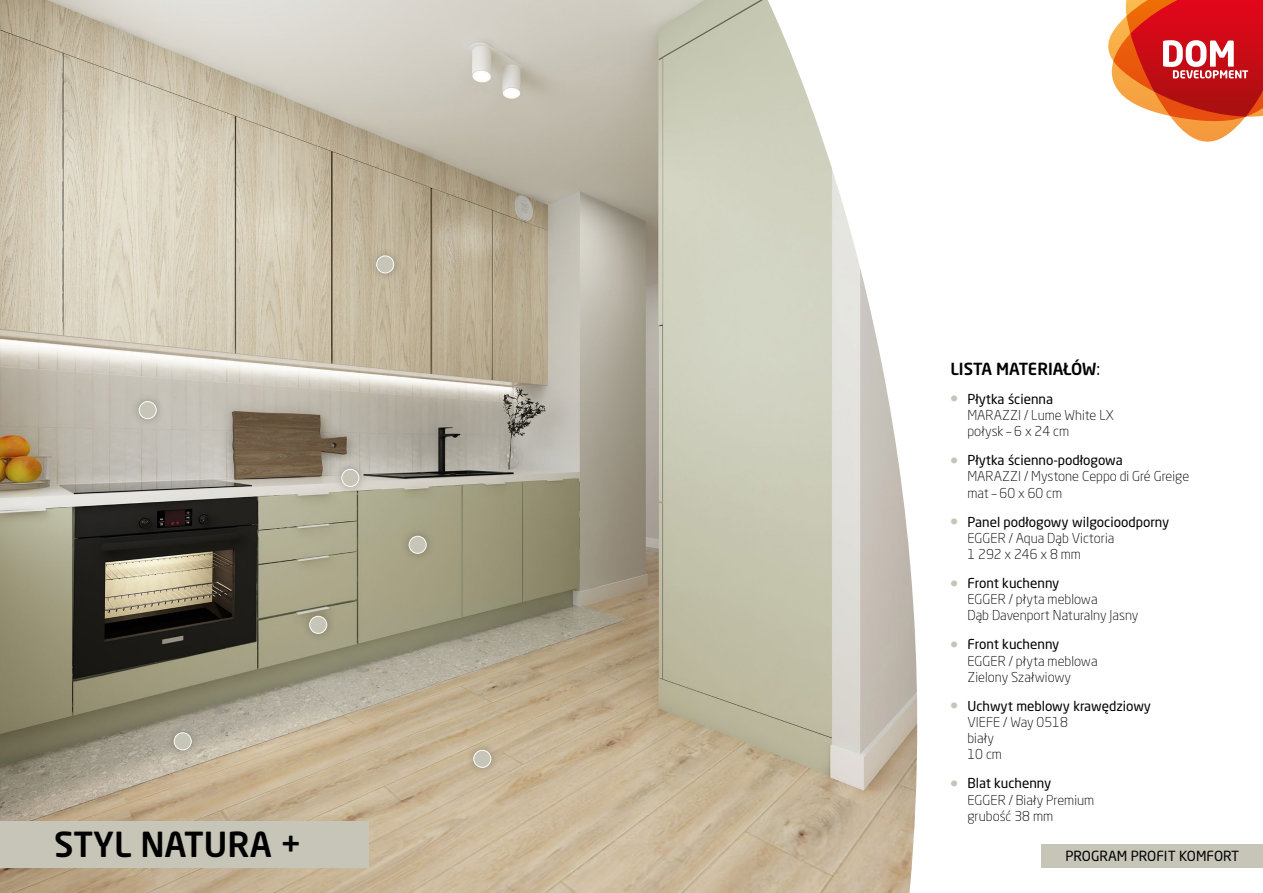
<style>
.page{position:relative;width:1263px;height:893px;background:#fff}
.page>*{position:absolute;margin:0;border:0;box-sizing:border-box;transform-origin:0 0}
.t1{font:500 34.2px "Neo Sans W1 G";color:#000}
.t2{font:500 16.5px "Neo Sans W1 G";color:#000}
.t3{font:13.8px "Neo Sans W1 G";color:#000}
.t4{font:300 13.5px/16.2px "Neo Sans W1 G";color:#000}
.t5{font:13.5px/16.2px "Neo Sans W1 G";color:#000}
.s1{font-weight:400}
.s2{font-weight:700;font-size:18px;color:#c7c5b7}
.s3{font-weight:300}
</style>
<div class="page">
<svg style="left:1108px;top:0;width:155px;height:142px"></svg>
<img style="left:0;top:0;width:918px;height:893px">
<div style="left:0;top:821px;width:369px;height:46px;background:#c7c5b7"></div>
<div style="left:1042px;top:844px;width:221px;height:23px;background:#c7c5b7"></div>
<div style="left:368px;top:247px;width:35px;height:35px;background:#000;opacity:.29"></div>
<div style="left:377px;top:256px;width:17px;height:17px;background:#c7c5b7;border-radius:50%"></div>
<div style="left:376px;top:256px;width:18px;height:17px;border:1px solid #fff;border-radius:50%"></div>
<div style="left:333px;top:460px;width:35px;height:35px;background:#000;opacity:.29"></div>
<div style="left:342px;top:469px;width:17px;height:17px;background:#c7c5b7;border-radius:50%"></div>
<div style="left:341px;top:469px;width:18px;height:18px;border:1px solid #fff;border-radius:50%"></div>
<div style="left:130px;top:392px;width:35px;height:36px;background:#000;opacity:.29"></div>
<div style="left:139px;top:402px;width:17px;height:17px;background:#c7c5b7;border-radius:50%"></div>
<div style="left:139px;top:401px;width:18px;height:18px;border:1px solid #fff;border-radius:50%"></div>
<div style="left:165px;top:724px;width:35px;height:35px;background:#000;opacity:.29"></div>
<div style="left:174px;top:733px;width:17px;height:17px;background:#c7c5b7;border-radius:50%"></div>
<div style="left:174px;top:732px;width:18px;height:18px;border:1px solid #fff;border-radius:50%"></div>
<div style="left:465px;top:741px;width:35px;height:35px;background:#000;opacity:.29"></div>
<div style="left:474px;top:750px;width:17px;height:17px;background:#c7c5b7;border-radius:50%"></div>
<div style="left:473px;top:750px;width:18px;height:18px;border:1px solid #fff;border-radius:50%"></div>
<div style="left:400px;top:527px;width:35px;height:35px;background:#000;opacity:.29"></div>
<div style="left:409px;top:536px;width:17px;height:17px;background:#c7c5b7;border-radius:50%"></div>
<div style="left:409px;top:536px;width:18px;height:18px;border:1px solid #fff;border-radius:50%"></div>
<div style="left:301px;top:607px;width:35px;height:35px;background:#000;opacity:.29"></div>
<div style="left:310px;top:616px;width:17px;height:17px;background:#c7c5b7;border-radius:50%"></div>
<div style="left:309px;top:616px;width:18px;height:18px;border:1px solid #fff;border-radius:50%"></div>
<h1 class="t1" style="left:54px;top:823px;width:249px">STYL NATURA +</h1>
<p class="t2" style="left:950px;top:358px;width:151px">LISTA MATERIAŁÓW<span class="s1">:</span></p>
<p class="t4" style="left:967px;top:391px;width:148px;text-indent:-17px"><span class="s2">•</span> <span class="s1">Płytka ścienna<br></span>MARAZZI / Lume White LX połysk – 6 x 24 cm</p>
<p class="t4" style="left:967px;top:452px;width:223px;text-indent:-17px"><span class="s2">•</span> <span class="s1">Płytka ścienno-podłogowa<br></span>MARAZZI / Mystone Ceppo di Gré Greige mat – 60 x 60 cm</p>
<p class="t4" style="left:967px;top:513px;width:203px;text-indent:-17px"><span class="s2">•</span> <span class="s1">Panel podłogowy wilgocioodporny<br></span>EGGER / Aqua Dąb Victoria<br>1 292 x 246 x 8 mm</p>
<p class="t4" style="left:967px;top:575px;width:172px;text-indent:-17px"><span class="s2">•</span> <span class="s1">Front kuchenny<br></span>EGGER / płyta meblowa<br>Dąb Davenport Naturalny Jasny</p>
<p class="t4" style="left:967px;top:636px;width:132px;text-indent:-17px"><span class="s2">•</span> <span class="s1">Front kuchenny<br></span>EGGER / płyta meblowa<br>Zielony Szałwiowy</p>
<p class="t5" style="left:967px;top:697px;width:185px;text-indent:-17px"><span class="s2">•</span> Uchwyt meblowy krawędziowy<br><span class="s3">VIEFE / Way 0518<br>biały<br>10 cm</span></p>
<p class="t4" style="left:967px;top:775px;width:128px;text-indent:-17px"><span class="s2">•</span> <span class="s1">Blat kuchenny<br></span>EGGER / Biały Premium grubość 38 mm</p>
<p class="t3" style="left:1065px;top:848px;width:175px">PROGRAM PROFIT KOMFORT</p>
</div>
